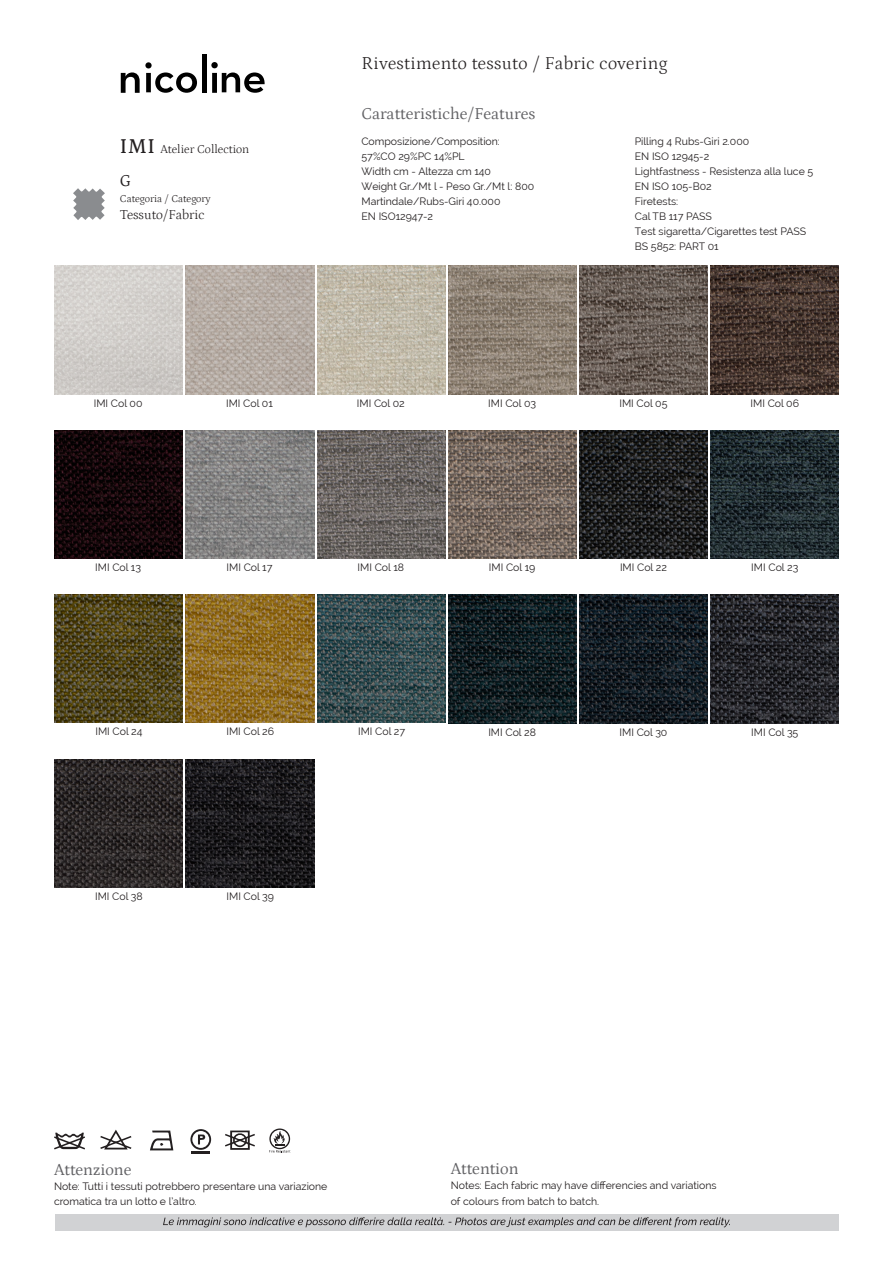
<style>
.page{position:relative;width:893px;height:1263px;background:#fff}
.page>*{position:absolute;margin:0;border:0;box-sizing:border-box;transform-origin:0 0}
.t1{font:300 18px "Petrona";letter-spacing:.02em;color:#231f20}
.t2{font:16.5px "Petrona";color:#636366}
.t3{font:16.5px "Petrona";color:#231f20}
.t4{font:300 13.5px "Petrona";color:#231f20}
.t5{font:300 12px "Petrona";color:#231f20}
.t6{font:10.5px "Raleway";color:#231f20}
.t7{font:300 10.5px "Petrona";color:#231f20}
.s1{font-weight:500;font-size:21px}
</style>
<div class="page">
<img style="left:186px;top:759px;width:128px;height:128px">
<img style="left:54px;top:759px;width:128px;height:128px">
<img style="left:711px;top:595px;width:128px;height:128px">
<img style="left:579px;top:595px;width:129px;height:128px">
<img style="left:448px;top:595px;width:128px;height:128px">
<img style="left:317px;top:594px;width:128px;height:129px">
<img style="left:186px;top:594px;width:128px;height:129px">
<img style="left:54px;top:594px;width:128px;height:129px">
<img style="left:711px;top:430px;width:128px;height:129px">
<img style="left:579px;top:430px;width:129px;height:129px">
<img style="left:448px;top:430px;width:128px;height:129px">
<img style="left:317px;top:430px;width:128px;height:128px">
<img style="left:186px;top:430px;width:128px;height:128px">
<img style="left:54px;top:430px;width:128px;height:128px">
<img style="left:711px;top:266px;width:128px;height:128px">
<img style="left:579px;top:266px;width:129px;height:128px">
<img style="left:448px;top:266px;width:128px;height:128px">
<img style="left:317px;top:266px;width:128px;height:128px">
<img style="left:186px;top:266px;width:128px;height:128px">
<img style="left:54px;top:266px;width:128px;height:128px">
<div style="left:55px;top:1214px;width:783px;height:17px;background:#d1d2d4"></div>
<svg style="left:163px;top:1217px;width:567px;height:10px"></svg>
<svg style="left:121px;top:62px;width:76px;height:31px"></svg>
<hr style="left:202px;top:54px;width:4px;height:39px;background:#000">
<svg style="left:211px;top:62px;width:54px;height:31px"></svg>
<svg style="left:73px;top:188px;width:32px;height:32px"></svg>
<svg style="left:150px;top:1130px;width:23px;height:20px"></svg>
<svg style="left:54px;top:1132px;width:31px;height:17px"></svg>
<svg style="left:100px;top:1129px;width:31px;height:20px"></svg>
<svg style="left:225px;top:1130px;width:30px;height:20px"></svg>
<svg style="left:269px;top:1128px;width:21px;height:24px"></svg>
<svg style="left:190px;top:1129px;width:21px;height:24px"></svg>
<p class="t1" style="left:361px;top:50px;width:308px">Rivestimento tessuto / Fabric covering</p>
<p class="t5" style="left:120px;top:140px;width:131px"><span class="s1">IMI</span> Atelier Collection</p>
<p class="t3" style="left:120px;top:168px;width:13px">G</p>
<p class="t4" style="left:120px;top:205px;width:86px">Tessuto/Fabric</p>
<p class="t7" style="left:120px;top:190px;width:92px">Categoria / Category</p>
<p class="t2" style="left:361px;top:101px;width:175px">Caratteristiche/Features</p>
<p class="t6" style="left:361px;top:135px;width:140px">Composizione/Composition:</p>
<p class="t6" style="left:361px;top:150px;width:105px">57%CO 29%PC 14%PL</p>
<p class="t6" style="left:361px;top:165px;width:131px">Width cm - Altezza cm 140</p>
<p class="t6" style="left:361px;top:180px;width:174px">Weight Gr./Mt l - Peso Gr./Mt l: 800</p>
<p class="t6" style="left:361px;top:195px;width:141px">Martindale/Rubs-Giri 40.000</p>
<p class="t6" style="left:361px;top:210px;width:73px">EN ISO12947-2</p>
<p class="t6" style="left:635px;top:135px;width:116px">Pilling 4 Rubs-Giri 2.000</p>
<p class="t6" style="left:635px;top:150px;width:76px">EN ISO 12945-2</p>
<p class="t6" style="left:635px;top:165px;width:180px">Lightfastness - Resistenza alla luce 5</p>
<p class="t6" style="left:635px;top:180px;width:79px">EN ISO 105-B02</p>
<p class="t6" style="left:635px;top:195px;width:45px">Firetests:</p>
<p class="t6" style="left:635px;top:210px;width:79px">Cal TB 117 PASS</p>
<p class="t6" style="left:635px;top:225px;width:173px">Test sigaretta/Cigarettes test PASS</p>
<p class="t6" style="left:635px;top:240px;width:86px">BS 5852: PART 01</p>
<p class="t6" style="left:94px;top:397px;width:50px">IMI Col 00</p>
<p class="t6" style="left:226px;top:397px;width:48px">IMI Col 01</p>
<p class="t6" style="left:357px;top:397px;width:49px">IMI Col 02</p>
<p class="t6" style="left:488px;top:397px;width:49px">IMI Col 03</p>
<p class="t6" style="left:619px;top:397px;width:50px">IMI Col 05</p>
<p class="t6" style="left:750px;top:397px;width:50px">IMI Col 06</p>
<p class="t6" style="left:95px;top:561px;width:47px">IMI Col 13</p>
<p class="t6" style="left:227px;top:561px;width:47px">IMI Col 17</p>
<p class="t6" style="left:358px;top:561px;width:48px">IMI Col 18</p>
<p class="t6" style="left:489px;top:561px;width:48px">IMI Col 19</p>
<p class="t6" style="left:620px;top:561px;width:48px">IMI Col 22</p>
<p class="t6" style="left:751px;top:561px;width:48px">IMI Col 23</p>
<p class="t6" style="left:95px;top:726px;width:49px">IMI Col 24</p>
<p class="t6" style="left:226px;top:726px;width:49px">IMI Col 26</p>
<p class="t6" style="left:358px;top:726px;width:49px">IMI Col 27</p>
<p class="t6" style="left:488px;top:726px;width:49px">IMI Col 28</p>
<p class="t6" style="left:620px;top:726px;width:49px">IMI Col 30</p>
<p class="t6" style="left:751px;top:726px;width:49px">IMI Col 35</p>
<p class="t6" style="left:95px;top:890px;width:49px">IMI Col 38</p>
<p class="t6" style="left:227px;top:890px;width:49px">IMI Col 39</p>
<p class="t2" style="left:54px;top:1157px;width:79px">Attenzione</p>
<p class="t6" style="left:54px;top:1180px;width:275px">Note: Tutti i tessuti potrebbero presentare una variazione</p>
<p class="t6" style="left:54px;top:1195px;width:144px">cromatica tra un lotto e l’altro.</p>
<p class="t2" style="left:451px;top:1156px;width:69px">Attention</p>
<p class="t6" style="left:451px;top:1179px;width:267px">Notes: Each fabric may have differencies and variations</p>
<p class="t6" style="left:451px;top:1195px;width:150px">of colours from batch to batch.</p>
</div>
